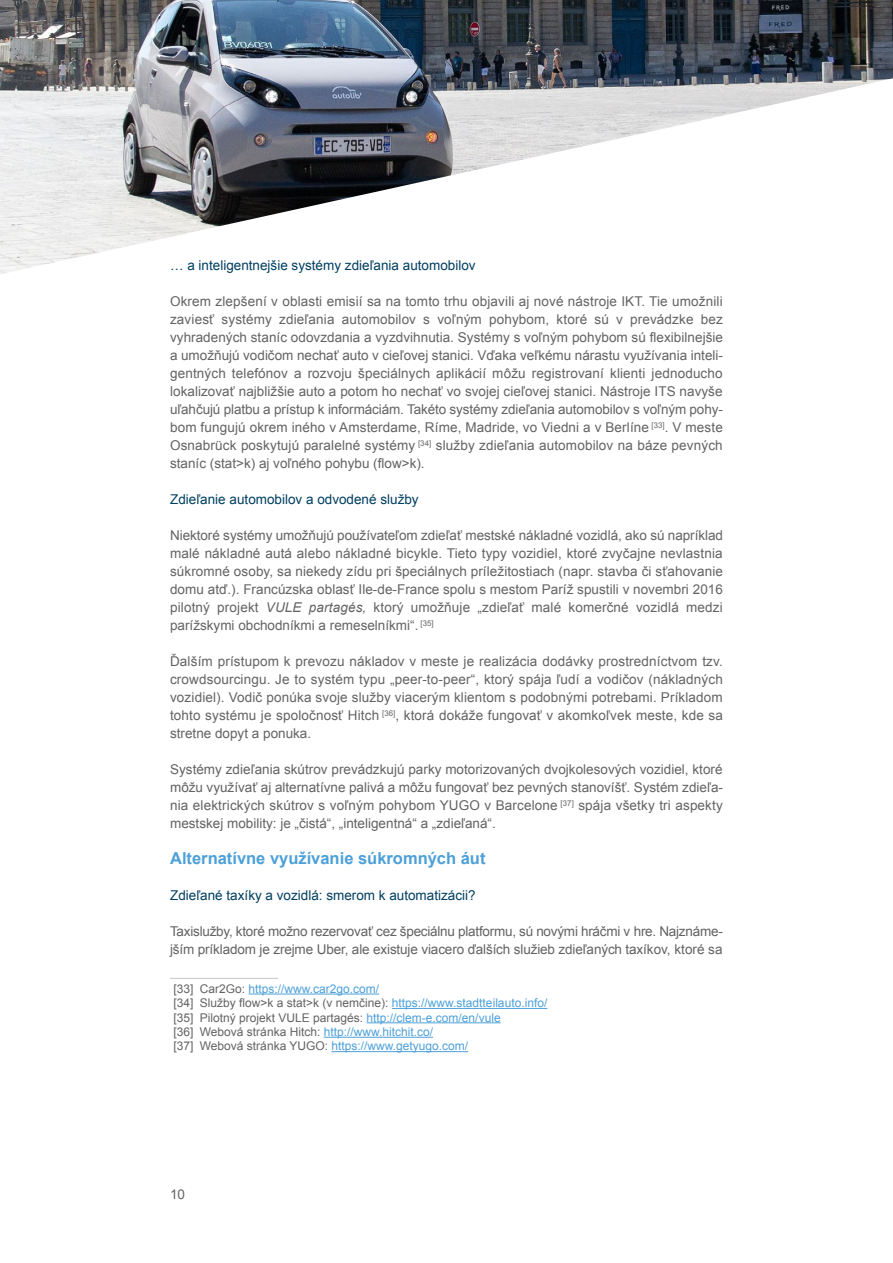
<style>
.page{position:relative;width:893px;height:1263px;background:#fff}
.page>*{position:absolute;margin:0;border:0;box-sizing:border-box;transform-origin:0 0}
.t1{font:700 16.5px "Arial";color:#4da0d8}
.t2{font:13.5px/18px "Arial";color:#646363;text-align:justify}
.t3{font:13.5px "Arial";color:#003f60}
.t4{font:12px/14.4px "Arial";color:#4da0d8}
.s1{font-style:italic}
.s2{color:#646363}
</style>
<div class="page">
<img style="left:0;top:0;width:893px;height:274px">
<hr style="left:170px;top:978px;width:108px;height:1px;background:#c6c6c6">
<hr style="left:249px;top:993px;width:130px;height:1px;background:#4da0d8">
<hr style="left:392px;top:1008px;width:155px;height:1px;background:#4da0d8">
<hr style="left:367px;top:1022px;width:134px;height:1px;background:#4da0d8">
<hr style="left:324px;top:1037px;width:109px;height:1px;background:#4da0d8">
<hr style="left:331px;top:1051px;width:137px;height:1px;background:#4da0d8">
<p class="t3" style="left:170px;top:256px;width:307px">… a inteligentnejšie systémy zdieľania automobilov</p>
<p class="t2" style="left:170px;top:292px;width:554px">Okrem zlepšení v oblasti emisií sa na tomto trhu objavili aj nové nástroje IKT. Tie umožnili zaviesť systémy zdieľania automobilov s voľným pohybom, ktoré sú v prevádzke bez vyhradených staníc odovzdania a vyzdvihnutia. Systémy s voľným pohybom sú flexibilnejšie a umožňujú vodičom nechať auto v cieľovej stanici. Vďaka veľkému nárastu využívania inteli&shy;gentných telefónov a rozvoju špeciálnych aplikácií môžu registrovaní klienti jednoducho lokalizovať najbližšie auto a potom ho nechať vo svojej cieľovej stanici. Nástroje ITS navyše uľahčujú platbu a prístup k informáciám. Takéto systémy zdieľania automobilov s voľným pohy&shy;bom fungujú okrem iného v Amsterdame, Ríme, Madride, vo Viedni a v Berlíne <sup>[33]</sup>. V meste Osnabrück poskytujú paralelné systémy <sup>[34]</sup> služby zdieľania automobilov na báze pevných staníc (stat&gt;k) aj voľného pohybu (flow&gt;k).</p>
<p class="t3" style="left:170px;top:490px;width:250px">Zdieľanie automobilov a odvodené služby</p>
<p class="t2" style="left:170px;top:526px;width:554px">Niektoré systémy umožňujú používateľom zdieľať mestské nákladné vozidlá, ako sú napríklad malé nákladné autá alebo nákladné bicykle. Tieto typy vozidiel, ktoré zvyčajne nevlastnia súkromné osoby, sa niekedy zídu pri špeciálnych príležitostiach (napr. stavba či sťahovanie domu atď.). Francúzska oblasť Ile-de-France spolu s mestom Paríž spustili v novembri 2016 pilotný projekt <span class="s1">VULE partagés,</span> ktorý umožňuje „zdieľať malé komerčné vozidlá medzi parížskymi obchodníkmi a remeselníkmi“. <sup>[35]</sup></p>
<p class="t2" style="left:170px;top:652px;width:554px">Ďalším prístupom k prevozu nákladov v meste je realizácia dodávky prostredníctvom tzv. crowdsourcingu. Je to systém typu „peer-to-peer“, ktorý spája ľudí a vodičov (nákladných vozidiel). Vodič ponúka svoje služby viacerým klientom s podobnými potrebami. Príkladom tohto systému je spoločnosť Hitch <sup>[36]</sup>, ktorá dokáže fungovať v akomkoľvek meste, kde sa stretne dopyt a ponuka.</p>
<p class="t2" style="left:170px;top:760px;width:554px">Systémy zdieľania skútrov prevádzkujú parky motorizovaných dvojkolesových vozidiel, ktoré môžu využívať aj alternatívne palivá a môžu fungovať bez pevných stanovíšť. Systém zdieľa&shy;nia elektrických skútrov s voľným pohybom YUGO v Barcelone <sup>[37]</sup> spája všetky tri aspekty mestskej mobility: je „čistá“, „inteligentná“ a „zdieľaná“.</p>
<p class="t1" style="left:170px;top:847px;width:317px">Alternatívne využívanie súkromných áut</p>
<p class="t3" style="left:170px;top:886px;width:307px">Zdieľané taxíky a vozidlá: smerom k automatizácii?</p>
<p class="t2" style="left:170px;top:922px;width:554px">Taxislužby, ktoré možno rezervovať cez špeciálnu platformu, sú novými hráčmi v hre. Najznáme&shy;jším príkladom je zrejme Uber, ale existuje viacero ďalších služieb zdieľaných taxíkov, ktoré sa</p>
<p class="t4" style="left:173px;top:981px;width:375px"><span class="s2">[33] Car2Go:</span> https://www.car2go.com/<br><span class="s2">[34] Služby flow&gt;k a stat&gt;k (v nemčine):</span> https://www.stadtteilauto.info/ <span class="s2">[35] Pilotný projekt VULE partagés:</span> http://clem-e.com/en/vule<br><span class="s2">[36] Webová stránka Hitch:</span> http://www.hitchit.co/<br><span class="s2">[37] Webová stránka YUGO:</span> https://www.getyugo.com/</p>
<p class="t2" style="left:170px;top:1185px;width:17px">10</p>
</div>
